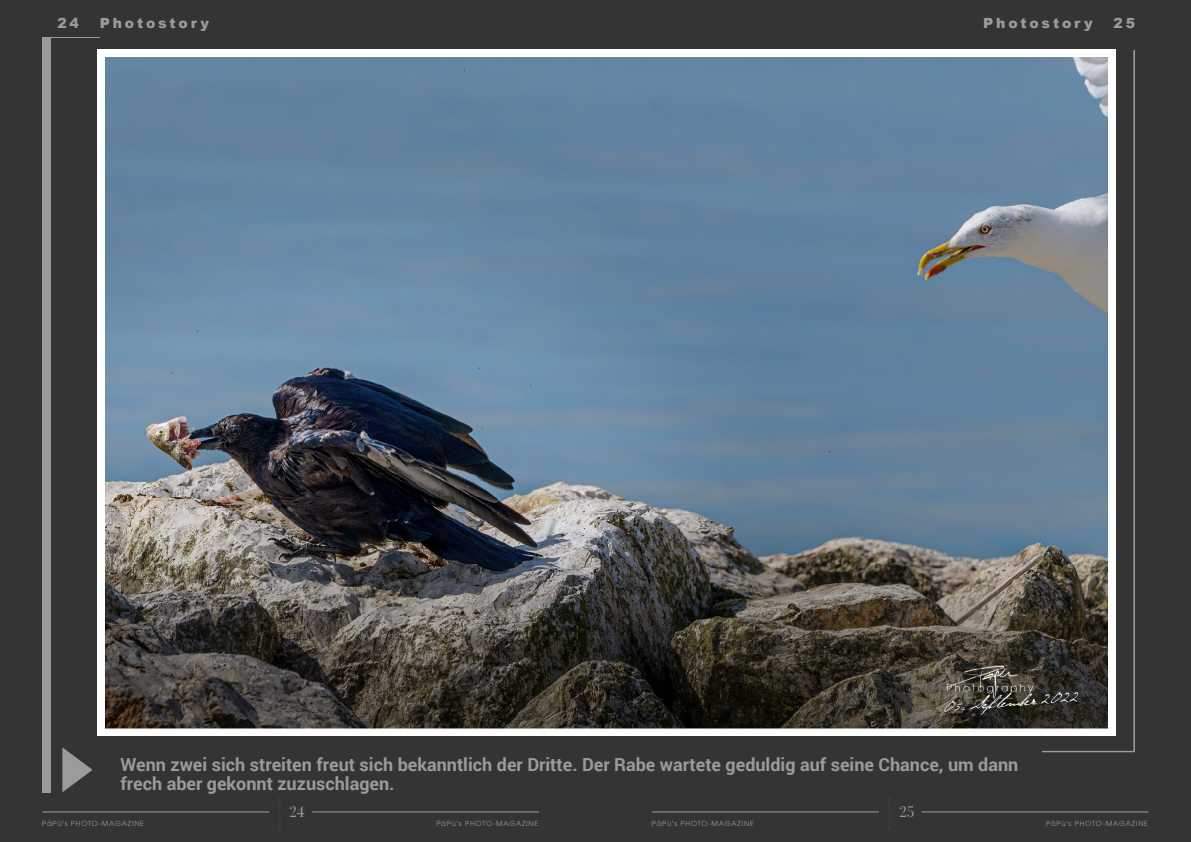
<style>
.page{position:relative;width:1191px;height:842px;background:#343432}
.page>*{position:absolute;margin:0;border:0;box-sizing:border-box;transform-origin:0 0}
.t1{font:700 18px/19px "Roboto";color:#999b9c}
.t2{font:15px "Playfair Display";color:#999b9c}
.t3{font:900 14px "Arial";letter-spacing:.2em;color:#999b9c}
.t4{font:7px "Avant Garde LT";letter-spacing:.11em;color:#999b9c}
</style>
<div class="page">
<hr style="left:652px;top:811px;width:227px;height:1px;background:#999b9c">
<hr style="left:921px;top:811px;width:227px;height:1px;background:#999b9c">
<hr style="left:43px;top:811px;width:226px;height:1px;background:#999b9c">
<hr style="left:312px;top:811px;width:227px;height:1px;background:#999b9c">
<div style="left:43px;top:37px;width:8px;height:755px;background:#999b9c"></div>
<hr style="left:43px;top:37px;width:57px;height:1px;background:#999b9c">
<hr style="left:1042px;top:751px;width:92px;height:1px;background:#999b9c">
<hr style="left:1134px;top:50px;width:1px;height:701px;background:#999b9c">
<svg style="left:62px;top:747px;width:31px;height:45px"></svg>
<img style="left:97px;top:50px;width:1018px;height:685px">
<p class="t3" style="left:57px;top:13px;width:23px">24</p>
<p class="t3" style="left:100px;top:13px;width:111px">Photostory</p>
<p class="t3" style="left:983px;top:13px;width:111px">Photostory</p>
<p class="t3" style="left:1113px;top:13px;width:23px">25</p>
<p class="t1" style="left:120px;top:754px;width:899px">Wenn zwei sich streiten freut sich bekanntlich der Dritte. Der Rabe wartete geduldig auf seine Chance, um dann frech aber gekonnt zuzuschlagen.</p>
<p class="t2" style="left:289px;top:802px;width:17px">24</p>
<p class="t4" style="left:42px;top:819px;width:103px">PäPù's PHOTO-MAGAZINE</p>
<p class="t4" style="left:436px;top:819px;width:103px">PäPù's PHOTO-MAGAZINE</p>
<p class="t2" style="left:899px;top:802px;width:17px">25</p>
<p class="t4" style="left:652px;top:819px;width:103px">PäPù's PHOTO-MAGAZINE</p>
<p class="t4" style="left:1046px;top:819px;width:103px">PäPù's PHOTO-MAGAZINE</p>
</div>
